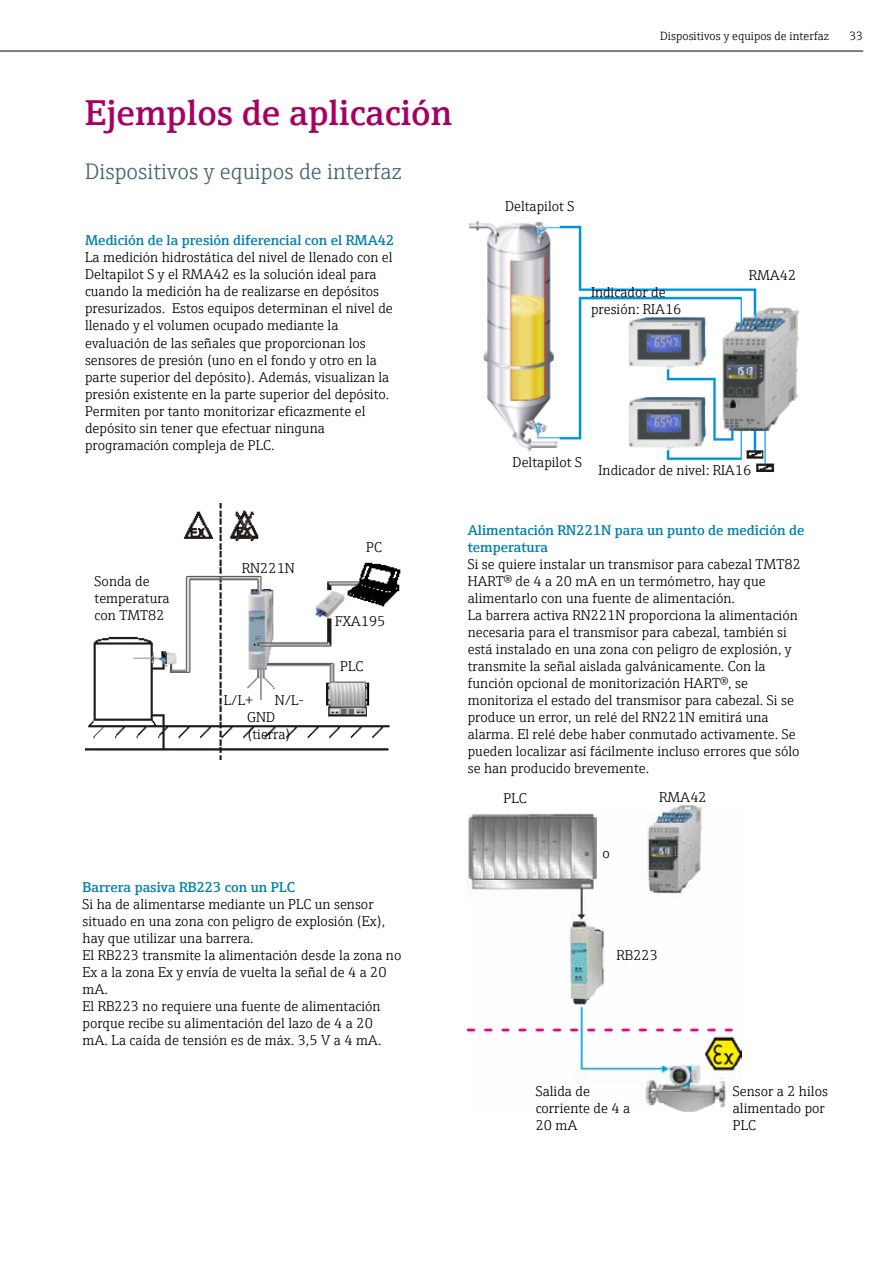
<style>
.page{position:relative;width:893px;height:1263px;background:#fff}
.page>*{position:absolute;margin:0;border:0;box-sizing:border-box;transform-origin:0 0}
.t1{font:600 36px "E+H Serif";color:#a70063}
.t2{font:300 22.5px "E+H Serif";color:#456473}
.t3{font:300 14.25px/17px "E+H Serif";color:#000}
.t4{font:600 14.25px/17px "E+H Serif";color:#0081ad}
.t5{font:300 12px "E+H Serif";color:#000}
</style>
<div class="page">
<img style="left:469px;top:221px;width:329px;height:250px">
<img style="left:85px;top:504px;width:316px;height:255px">
<img style="left:468px;top:806px;width:274px;height:306px">
<hr style="left:0;top:51px;width:863px;height:1px;background:#000">
<p class="t5" style="left:660px;top:27px;width:170px">Dispositivos y equipos de interfaz</p>
<p class="t5" style="left:849px;top:27px;width:15px">33</p>
<h1 class="t1" style="left:85px;top:85px;width:369px">Ejemplos de aplicación</h1>
<h2 class="t2" style="left:85px;top:155px;width:318px">Dispositivos y equipos de interfaz</h2>
<p class="t4" style="left:85px;top:231px;width:311px">Medición de la presión diferencial con el RMA42</p>
<p class="t3" style="left:85px;top:248px;width:309px">La medición hidrostática del nivel de llenado con el Deltapilot S y el RMA42 es la solución ideal para cuando la medición ha de realizarse en depósitos presurizados. Estos equipos determinan el nivel de llenado y el volumen ocupado mediante la evaluación de las señales que proporcionan los sensores de presión (uno en el fondo y otro en la parte superior del depósito). Además, visualizan la presión existente en la parte superior del depósito.<br>Permiten por tanto monitorizar eficazmente el depósito sin tener que efectuar ninguna programación compleja de PLC.</p>
<p class="t3" style="left:505px;top:197px;width:71px">Deltapilot S</p>
<p class="t3" style="left:591px;top:282px;width:92px">Indicador de presión: RIA16</p>
<p class="t3" style="left:749px;top:265px;width:49px">RMA42</p>
<p class="t3" style="left:513px;top:452px;width:71px">Deltapilot S</p>
<p class="t3" style="left:599px;top:461px;width:154px">Indicador de nivel: RIA16</p>
<p class="t3" style="left:95px;top:571px;width:77px">Sonda de temperatura con TMT82</p>
<p class="t3" style="left:242px;top:559px;width:54px">RN221N</p>
<p class="t3" style="left:224px;top:691px;width:31px">L/L+</p>
<p class="t3" style="left:247px;top:691px;width:58px;text-indent:28px">N/L-<br>GND (tierra)</p>
<p class="t3" style="left:366px;top:537px;width:17px">PC</p>
<p class="t3" style="left:335px;top:611px;width:52px">FXA195</p>
<p class="t3" style="left:340px;top:657px;width:25px">PLC</p>
<p class="t4" style="left:83px;top:877px;width:214px">Barrera pasiva RB223 con un PLC</p>
<p class="t3" style="left:83px;top:895px;width:320px">Si ha de alimentarse mediante un PLC un sensor situado en una zona con peligro de explosión (Ex), hay que utilizar una barrera.<br>El RB223 transmite la alimentación desde la zona no Ex a la zona Ex y envía de vuelta la señal de 4 a 20 mA.<br>El RB223 no requiere una fuente de alimentación porque recibe su alimentación del lazo de 4 a 20 mA. La caída de tensión es de máx. 3,5 V a 4 mA.</p>
<p class="t4" style="left:468px;top:520px;width:338px">Alimentación RN221N para un punto de medición de temperatura</p>
<p class="t3" style="left:468px;top:554px;width:335px">Si se quiere instalar un transmisor para cabezal TMT82<br>HART® de 4 a 20 mA en un termómetro, hay que alimentarlo con una fuente de alimentación.<br>La barrera activa RN221N proporciona la alimentación necesaria para el transmisor para cabezal, también si está instalado en una zona con peligro de explosión, y transmite la señal aislada galvánicamente. Con la función opcional de monitorización HART®, se monitoriza el estado del transmisor para cabezal. Si se produce un error, un relé del RN221N emitirá una alarma. El relé debe haber conmutado activamente. Se pueden localizar así fácilmente incluso errores que sólo se han producido brevemente.</p>
<p class="t3" style="left:503px;top:788px;width:25px">PLC</p>
<p class="t3" style="left:659px;top:788px;width:49px">RMA42</p>
<p class="t3" style="left:602px;top:843px;width:9px">o</p>
<p class="t3" style="left:617px;top:945px;width:43px">RB223</p>
<p class="t3" style="left:536px;top:1081px;width:96px">Salida de corriente de 4 a<br>20 mA</p>
<p class="t3" style="left:733px;top:1081px;width:97px">Sensor a 2 hilos alimentado por<br>PLC</p>
</div>
